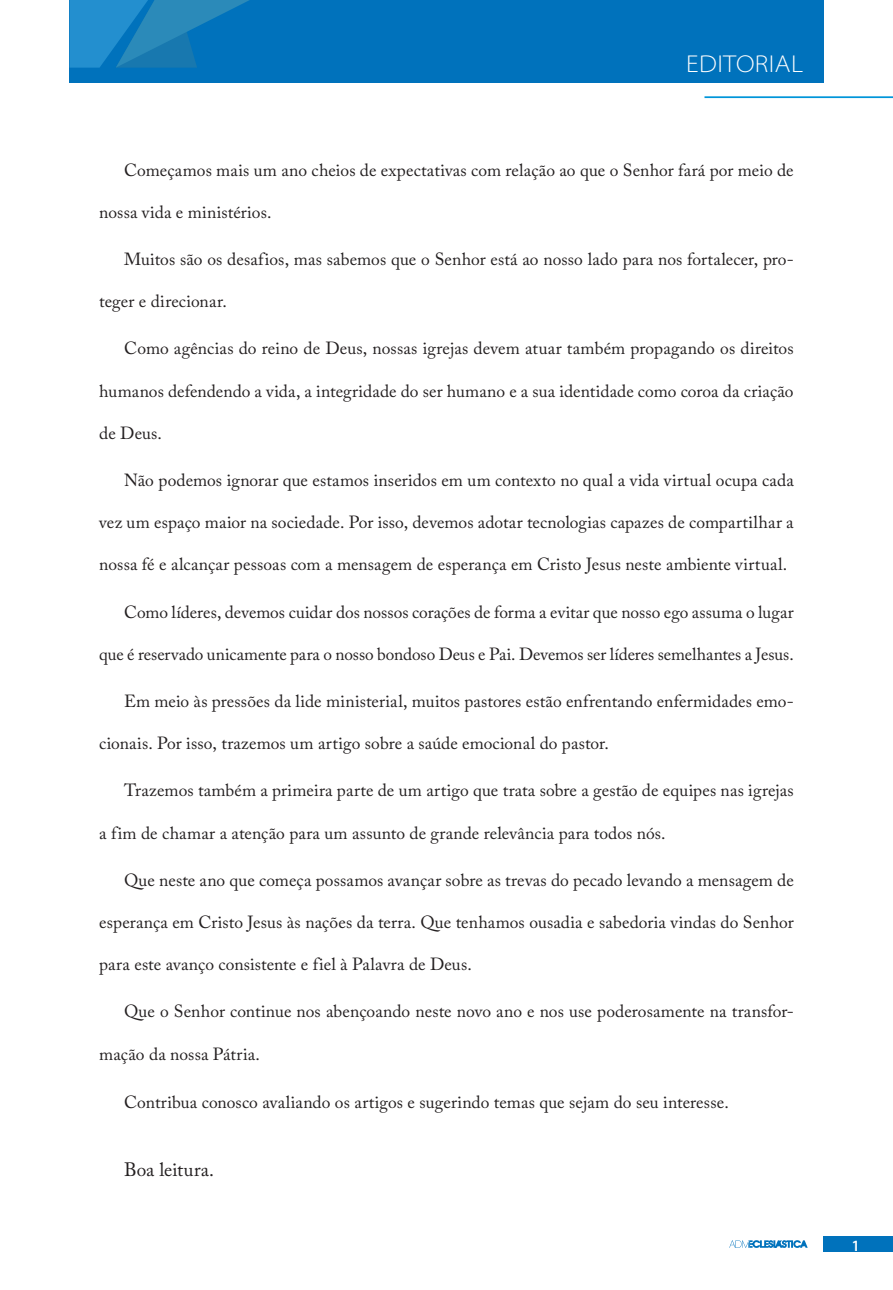
<style>
.page{position:relative;width:893px;height:1290px;background:#fff}
.page>*{position:absolute;margin:0;border:0;box-sizing:border-box;transform-origin:0 0}
.t1{font:300 semi-expanded 24.5px "Myriad Pro";letter-spacing:.02em;color:#fff}
.ENTER{font:19.25px "Adobe Caslon Pro";color:#231f20}
.texto{font:17.5px "Adobe Caslon Pro";letter-spacing:.005em;color:#231f20}
.t2{font:600 semi-condensed 15.75px "Myriad Pro";color:#fff}
</style>
<div class="page">
<div style="left:69px;top:0;width:754px;height:83px;background:#0072bc"></div>
<svg style="left:69px;top:0;width:180px;height:68px"></svg>
<hr style="left:704px;top:96px;width:189px;height:2px;background:#0095d9">
<div style="left:823px;top:1236px;width:70px;height:16px;background:#0072bc"></div>
<svg style="left:729px;top:1240px;width:79px;height:8px"></svg>
<p class="t1" style="left:686px;top:50px;width:118px">EDITORIAL</p>
<p class="texto" style="left:124px;top:159px;width:671px">Começamos mais um ano cheios de expectativas com relação ao que o Senhor fará por meio de</p>
<p class="texto" style="left:99px;top:201px;width:174px">nossa vida e ministérios.</p>
<p class="texto" style="left:124px;top:249px;width:671px">Muitos são os desafios, mas sabemos que o Senhor está ao nosso lado para nos fortalecer, pro-</p>
<p class="texto" style="left:99px;top:291px;width:129px">teger e direcionar.</p>
<p class="texto" style="left:124px;top:338px;width:671px">Como agências do reino de Deus, nossas igrejas devem atuar também propagando os direitos</p>
<p class="texto" style="left:99px;top:380px;width:696px">humanos defendendo a vida, a integridade do ser humano e a sua identidade como coroa da criação</p>
<p class="texto" style="left:99px;top:422px;width:64px">de Deus.</p>
<p class="texto" style="left:124px;top:470px;width:671px">Não podemos ignorar que estamos inseridos em um contexto no qual a vida virtual ocupa cada</p>
<p class="texto" style="left:99px;top:512px;width:696px">vez um espaço maior na sociedade. Por isso, devemos adotar tecnologias capazes de compartilhar a</p>
<p class="texto" style="left:99px;top:554px;width:690px">nossa fé e alcançar pessoas com a mensagem de esperança em Cristo Jesus neste ambiente virtual.</p>
<p class="texto" style="left:124px;top:601px;width:671px">Como líderes, devemos cuidar dos nossos corações de forma a evitar que nosso ego assuma o lugar</p>
<p class="texto" style="left:99px;top:643px;width:696px">que é reservado unicamente para o nosso bondoso Deus e Pai. Devemos ser líderes semelhantes a Jesus.</p>
<p class="texto" style="left:124px;top:691px;width:671px">Em meio às pressões da lide ministerial, muitos pastores estão enfrentando enfermidades emo-</p>
<p class="texto" style="left:99px;top:733px;width:511px">cionais. Por isso, trazemos um artigo sobre a saúde emocional do pastor.</p>
<p class="texto" style="left:124px;top:780px;width:671px">Trazemos também a primeira parte de um artigo que trata sobre a gestão de equipes nas igrejas</p>
<p class="texto" style="left:99px;top:822px;width:568px">a fim de chamar a atenção para um assunto de grande relevância para todos nós.</p>
<p class="texto" style="left:124px;top:869px;width:671px">Que neste ano que começa possamos avançar sobre as trevas do pecado levando a mensagem de</p>
<p class="texto" style="left:99px;top:911px;width:696px">esperança em Cristo Jesus às nações da terra. Que tenhamos ousadia e sabedoria vindas do Senhor</p>
<p class="texto" style="left:99px;top:954px;width:374px">para este avanço consistente e fiel à Palavra de Deus.</p>
<p class="texto" style="left:124px;top:1001px;width:671px">Que o Senhor continue nos abençoando neste novo ano e nos use poderosamente na transfor-</p>
<p class="texto" style="left:99px;top:1043px;width:162px">mação da nossa Pátria.</p>
<p class="texto" style="left:124px;top:1092px;width:606px">Contribua conosco avaliando os artigos e sugerindo temas que sejam do seu interesse.</p>
<p class="ENTER" style="left:124px;top:1158px;width:91px">Boa leitura.</p>
<p class="t2" style="left:852px;top:1236px;width:9px">1</p>
</div>
